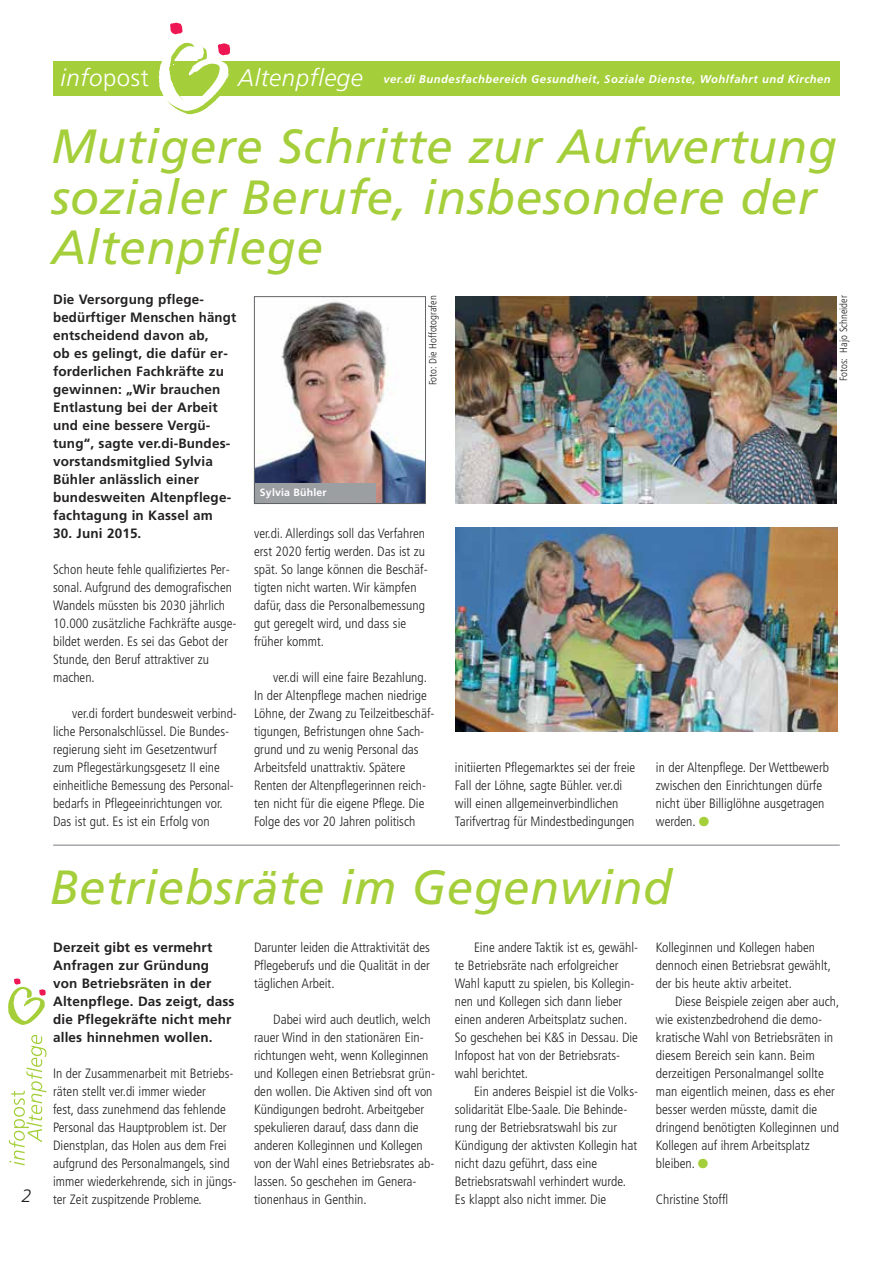
<style>
.page{position:relative;width:893px;height:1263px;background:#fff}
.page>*{position:absolute;margin:0;border:0;box-sizing:border-box;transform-origin:0 0}
.t1{font:italic 48px/51px "Frutiger LT";letter-spacing:.01em;color:#a5cf3a}
.t2{font:italic 300 24px "Frutiger LT";color:#fff}
.t3{font:italic 300 18px "Frutiger LT";color:#232122}
.t4{font:300 condensed 13.5px/18px "Frutiger LT";color:#232122}
.t5{font:700 13.5px/18px "Frutiger LT";letter-spacing:.01em;color:#232122}
.t6{font:italic 700 11.25px "Frutiger LT";letter-spacing:.045em;color:#fff}
.t7{font:300 condensed 10.5px "Frutiger LT";color:#232122}
.t8{font:700 10.5px "Frutiger LT";letter-spacing:.015em;color:#fff}
.s1{font-style:normal}
.s2{font-weight:300;font-size:24px}
</style>
<div class="page">
<div style="left:53px;top:62px;width:787px;height:34px;background:#a5cf3a"></div>
<svg style="left:159px;top:22px;width:73px;height:92px"></svg>
<svg style="left:8px;top:978px;width:38px;height:47px"></svg>
<svg style="left:9px;top:1035px;width:37px;height:130px"></svg>
<hr style="left:53px;top:844px;width:787px;height:2px;background:#888b8f">
<img style="left:256px;top:301px;width:168px;height:201px">
<div style="left:254px;top:296px;width:172px;height:208px;border:1px solid #626467"></div>
<img style="left:455px;top:296px;width:381px;height:208px">
<img style="left:455px;top:527px;width:383px;height:204px">
<div style="left:255px;top:483px;width:120px;height:20px;background:#9c9fa2"></div>
<h3 class="t3" style="left:22px;top:1188px;width:12px">2</h3>
<h2 class="t2" style="left:61px;top:68px;width:90px">info<span class="s1">post</span></h2>
<p class="t6" style="left:238px;top:75px;width:594px"><span class="s2">Altenpflege</span> ver.di Bundesfachbereich Gesundheit, Soziale Dienste, Wohlfahrt und Kirchen</p>
<h1 class="t1" style="left:51px;top:124px;width:787px">Mutigere Schritte zur Aufwertung sozialer Berufe, insbesondere der<br>Altenpflege</h1>
<p class="t7" style="left:429px;top:385px;width:91px;rotate:-90deg">Foto: Die Hoffotografen</p>
<p class="t7" style="left:839px;top:381px;width:87px;rotate:-90deg">Fotos: Hajo Schneider</p>
<p class="t5" style="left:53px;top:292px;width:185px">Die Versorgung pflege - bedürftiger Menschen hängt entscheidend davon ab,<br>ob es gelingt, die dafür er - forderlichen Fachkräfte zu gewinnen: „Wir brauchen<br>Entlastung bei der Arbeit und eine bessere Vergü - tung“, sagte ver.di-Bundes - vorstandsmitglied Sylvia<br>Bühler anlässlich einer bundesweiten Altenpflege - fachtagung in Kassel am</p>
<p class="t5" style="left:53px;top:526px;width:90px">30. Juni 2015.</p>
<p class="t4" style="left:53px;top:562px;width:185px">Schon heute fehle qualifiziertes Per - sonal. Aufgrund des demografischen<br>Wandels müssten bis 2030 jährlich<br>10.000 zusätzliche Fach kräfte ausge&shy;bildet werden. Es sei das Gebot der<br>Stunde, den Beruf attrak tiver zu machen.</p>
<p class="t4" style="left:53px;top:706px;width:185px;text-indent:19px">ver.di fordert bundesweit verbind - liche Personalschlüssel. Die Bundes - regierung sieht im Gesetzentwurf zum Pflegestärkungsgesetz II eine einheitliche Bemessung des Per sonal - bedarfs in Pflegeeinrichtungen vor.<br>Das ist gut. Es ist ein Erfolg von</p>
<p class="t8" style="left:260px;top:489px;width:68px">Sylvia Bühler</p>
<p class="t4" style="left:254px;top:526px;width:175px">ver.di. Allerdings soll das Verfahren erst 2020 fertig werden. Das ist zu spät. So lange können die Be schäf - tigten nicht warten. Wir kämpfen dafür, dass die Personal bemes sung gut geregelt wird, und dass sie früher kommt.</p>
<p class="t4" style="left:254px;top:670px;width:182px;text-indent:19px">ver.di will eine faire Be zahlung.<br>In der Altenpflege machen niedrige Löhne, der Zwang zu Teil zeit beschäf - tigungen, Befristungen ohne Sach - grund und zu wenig Personal das Arbeitsfeld unattraktiv. Spätere Renten der Altenpflegerin nen reich&shy;ten nicht für die eigene Pflege. Die Folge des vor 20 Jahren politisch</p>
<p class="t4" style="left:455px;top:760px;width:182px">initiierten Pflegemarktes sei der freie Fall der Löhne, sagte Bühler. ver.di will einen allgemeinverbindlichen Tarifvertrag für Mindestbedingungen</p>
<p class="t4" style="left:656px;top:760px;width:175px">in der Altenpflege. Der Wettbewerb zwischen den Einrichtungen dürfe nicht über Billiglöhne ausgetragen werden.</p>
<h1 class="t1" style="left:50px;top:865px;width:624px">Betriebsräte im Gegenwind</h1>
<p class="t5" style="left:53px;top:940px;width:183px">Derzeit gibt es vermehrt<br>Anfragen zur Gründung von Betriebsräten in der<br>Altenpflege. Das zeigt, dass die Pflegekräfte nicht mehr alles hinnehmen wollen.</p>
<p class="t4" style="left:53px;top:1066px;width:185px">In der Zusammenarbeit mit Betriebs - räten stellt ver.di immer wieder<br>fest, dass zunehmend das fehlende Personal das Hauptproblem ist. Der Dienstplan, das Holen aus dem Frei aufgrund des Personalmangels, sind immer wiederkehrende, sich in jüngs&shy;ter Zeit zuspitzende Probleme.</p>
<p class="t4" style="left:254px;top:940px;width:177px;text-align:justify">Darunter leiden die Attraktivität des Pflegeberufs und die Qualität in der täglichen Arbeit.</p>
<p class="t4" style="left:254px;top:1012px;width:183px;text-indent:19px">Dabei wird auch deutlich, welch rauer Wind in den stationären Ein - richtungen weht, wenn Kolleginnen und Kollegen einen Betriebsrat grün&shy;den wollen. Die Aktiven sind oft von Kündigungen bedroht. Arbeitgeber spekulieren darauf, dass dann die anderen Kolleginnen und Kollegen von der Wahl eines Betriebsrates ab - lassen. So geschehen im Genera - tionen haus in Genthin.</p>
<p class="t4" style="left:455px;top:940px;width:185px;text-indent:19px">Eine andere Taktik ist es, gewähl&shy;te Betriebsräte nach erfolgreicher Wahl kaputt zu spielen, bis Kolle gin - nen und Kollegen sich dann lieber einen anderen Arbeitsplatz suchen.<br>So geschehen bei K&amp;S in Dessau. Die Infopost hat von der Betriebsrats - wahl berichtet.</p>
<p class="t4" style="left:455px;top:1084px;width:185px;text-indent:19px">Ein anderes Beispiel ist die Volks - solidarität Elbe-Saale. Die Behinde - rung der Betriebsratswahl bis zur Kündigung der aktivsten Kollegin hat nicht dazu geführt, dass eine Betriebsratswahl verhindert wurde.<br>Es klappt also nicht immer. Die</p>
<p class="t4" style="left:656px;top:940px;width:176px">Kolleginnen und Kollegen haben dennoch einen Betriebsrat gewählt, der bis heute aktiv arbeitet.</p>
<p class="t4" style="left:656px;top:994px;width:185px;text-indent:19px">Diese Beispiele zeigen aber auch, wie existenzbedrohend die demo - kratische Wahl von Betriebsräten in diesem Bereich sein kann. Beim derzeitigen Personalmangel sollte man eigentlich meinen, dass es eher besser werden müsste, damit die dringend benötigten Kolleginnen und<br>Kollegen auf ihrem Arbeitsplatz bleiben.</p>
<p class="t4" style="left:656px;top:1192px;width:74px">Christine Stoffl</p>
</div>
